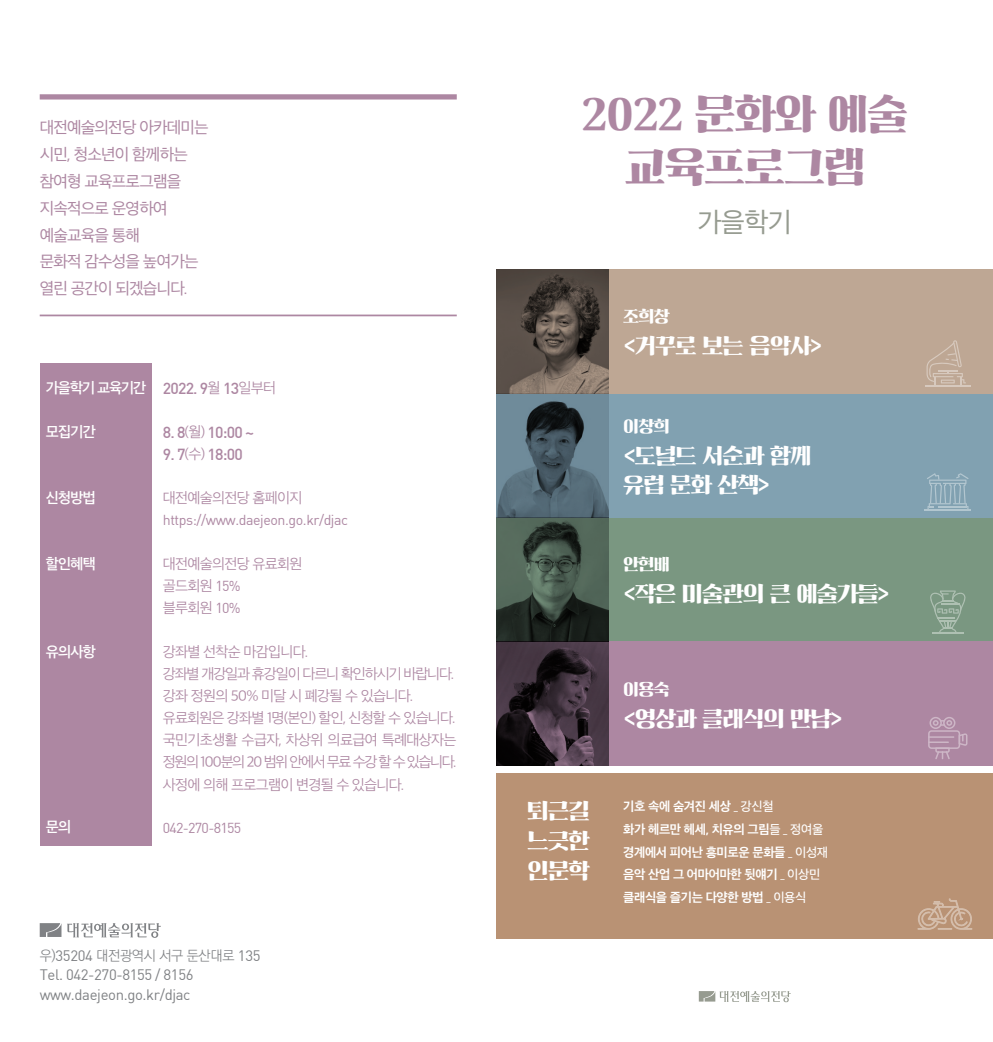
<style>
.page{position:relative;width:993px;height:1042px;background:#fff}
.page>*{position:absolute;margin:0;border:0;box-sizing:border-box;transform-origin:0 0}
.t1{font:40.25px "SD Gd Myeongjo";letter-spacing:-.01em;color:#ad87a2}
.t2{font:26.25px "SD Gothic Neoa d Rg";color:#969b90}
.t3{font:21px "SD Gd Myeongjo";letter-spacing:-.03em;color:#fff}
.t4{font:15.75px "SD Gothic Neoa d Rg";letter-spacing:-.05em;color:#ad87a2}
.t5{font:15.75px "Dinmed";letter-spacing:-.05em;color:#ad87a2}
.t6{font:15.75px "SD Gd Myeongjo";letter-spacing:-.03em;color:#fff}
.t7{font:14.88px "Dinreg";letter-spacing:-.025em;color:#808285}
.t8{font:14.17px/22.1px "SD Gothic Neoa c Lt";letter-spacing:-.05em;color:#ad87a2}
.t9{font:14.17px "Dinreg";letter-spacing:-.03em;color:#ad87a2}
.t10{font:14.17px "SD Gothic Neoa c Lt";letter-spacing:-.08em;color:#ad87a2}
.t11{font:14.17px "SD Gothic Neoa f Sm";letter-spacing:-.05em;color:#fff}
.t12{font:14.17px "Dinreg";letter-spacing:-.05em;color:#ad87a2}
.t13{font:14.17px "SD Gothic Neoa f Sm";letter-spacing:-.07em;color:#fff}
.t14{font:300 14px "Ko Pub World Dotum";letter-spacing:-.025em;color:#808285}
.t15{font:12.25px "SD Gothic Neoa g Bd";letter-spacing:-.03em;color:#fff}
.s1{font-family:"SD Gothic Neoa c Lt";font-size:14.17px}
.s2{font-family:"Dinreg"}
.s3{font-family:"Dinreg";font-weight:400;font-size:14.88px}
.s4{font-family:"SD Gothic Neoa e Md"}
</style>
<div class="page">
<svg style="left:698px;top:991px;width:92px;height:12px"></svg>
<div style="left:496px;top:773px;width:496px;height:166px;background:#b99274"></div>
<div style="left:496px;top:517px;width:496px;height:124px;background:#7a9781"></div>
<div style="left:496px;top:641px;width:496px;height:124px;background:#ad87a2"></div>
<div style="left:496px;top:393px;width:496px;height:124px;background:#81a1b1"></div>
<div style="left:496px;top:269px;width:496px;height:124px;background:#bea794"></div>
<img style="left:496px;top:269px;width:112px;height:496px">
<svg style="left:927px;top:473px;width:41px;height:36px"></svg>
<hr style="left:924px;top:509px;width:46px;height:1px;background:#fff">
<svg style="left:930px;top:590px;width:36px;height:43px"></svg>
<hr style="left:924px;top:385px;width:46px;height:1px;background:#fff">
<svg style="left:926px;top:340px;width:39px;height:45px"></svg>
<svg style="left:928px;top:717px;width:39px;height:42px"></svg>
<svg style="left:917px;top:898px;width:54px;height:31px"></svg>
<svg style="left:67px;top:923px;width:94px;height:15px"></svg>
<svg style="left:40px;top:923px;width:21px;height:14px"></svg>
<div style="left:40px;top:363px;width:111px;height:483px;background:#ad87a2"></div>
<div style="left:40px;top:94px;width:416px;height:6px;background:#ad87a2"></div>
<hr style="left:40px;top:314px;width:416px;height:2px;background:#ad87a2">
<p class="t4" style="left:40px;top:120px;width:170px">대전예술의전당 아카데미는</p>
<p class="t4" style="left:40px;top:147px;width:150px">시민, 청소년이 함께하는</p>
<p class="t4" style="left:40px;top:173px;width:143px">참여형 교육프로그램을</p>
<p class="t4" style="left:40px;top:200px;width:129px">지속적으로 운영하여</p>
<p class="t4" style="left:40px;top:227px;width:102px">예술교육을 통해</p>
<p class="t4" style="left:40px;top:254px;width:160px">문화적 감수성을 높여가는</p>
<p class="t4" style="left:40px;top:280px;width:150px">열린 공간이 되겠습니다.</p>
<p class="t13" style="left:46px;top:380px;width:102px">가을학기 교육기간</p>
<p class="t11" style="left:46px;top:424px;width:52px">모집기간</p>
<p class="t11" style="left:46px;top:490px;width:52px">신청방법</p>
<p class="t11" style="left:46px;top:556px;width:52px">할인혜택</p>
<p class="t11" style="left:46px;top:645px;width:52px">유의사항</p>
<p class="t11" style="left:46px;top:820px;width:27px">문의</p>
<p class="t5" style="left:163px;top:378px;width:115px">2022. 9<span class="s1">월</span> 13<span class="s1">일부터</span></p>
<p class="t5" style="left:163px;top:422px;width:93px">8. 8<span class="s1">(월)</span> 10:00 ~</p>
<p class="t5" style="left:163px;top:444px;width:81px">9. 7<span class="s1">(수)</span> 18:00</p>
<p class="t8" style="left:163px;top:486px;width:141px">대전예술의전당 홈페이지</p>
<p class="t9" style="left:163px;top:511px;width:187px">https://www.daejeon.go.kr/djac</p>
<p class="t8" style="left:163px;top:553px;width:141px">대전예술의전당 유료회원</p>
<p class="t8" style="left:163px;top:575px;width:79px">골드회원 <span class="s2">15%</span></p>
<p class="t8" style="left:163px;top:597px;width:79px">블루회원 <span class="s2">10%</span></p>
<p class="t8" style="left:163px;top:641px;width:147px">강좌별 선착순 마감입니다.</p>
<p class="t10" style="left:163px;top:667px;width:293px">강좌별 개강일과 휴강일이 다르니 확인하시기 바랍니다.</p>
<p class="t8" style="left:163px;top:685px;width:252px">강좌 정원의 50% 미달 시 폐강될 수 있습니다.</p>
<p class="t8" style="left:163px;top:707px;width:294px">유료회원은 강좌별 1명(본인) 할인, 신청할 수 있습니다.</p>
<p class="t8" style="left:163px;top:729px;width:295px">국민기초생활 수급자, 차상위 의료급여 특례대상자는 정원의 100분의 20 범위 안에서 무료 수강 할 수 있습니다.</p>
<p class="t8" style="left:163px;top:773px;width:243px">사정에 의해 프로그램이 변경될 수 있습니다.</p>
<p class="t12" style="left:163px;top:819px;width:80px">042-270-8155</p>
<p class="t14" style="left:40px;top:946px;width:222px">우)<span class="s3">35204</span> 대전광역시 서구 둔산대로 <span class="s3">135</span></p>
<p class="t7" style="left:40px;top:966px;width:155px">Tel. 042-270-8155 / 8156</p>
<p class="t7" style="left:40px;top:985px;width:152px">www.daejeon.go.kr/djac</p>
<p class="t1" style="left:581px;top:94px;width:327px">2022 문화와 예술</p>
<p class="t1" style="left:624px;top:147px;width:241px">교육프로그램</p>
<p class="t2" style="left:697px;top:209px;width:96px">가을학기</p>
<p class="t6" style="left:623px;top:309px;width:48px">조희창</p>
<p class="t3" style="left:623px;top:335px;width:201px">&lt;거꾸로 보는 음악사&gt;</p>
<p class="t6" style="left:623px;top:418px;width:48px">이창희</p>
<p class="t3" style="left:623px;top:445px;width:189px">&lt;도널드 서순과 함께</p>
<p class="t3" style="left:623px;top:474px;width:149px">유럽 문화 산책&gt;</p>
<p class="t6" style="left:623px;top:557px;width:48px">안현배</p>
<p class="t3" style="left:623px;top:583px;width:268px">&lt;작은 미술관의 큰 예술가들&gt;</p>
<p class="t3" style="left:527px;top:800px;width:63px">퇴근길</p>
<p class="t3" style="left:527px;top:830px;width:63px">느긋한</p>
<p class="t3" style="left:527px;top:860px;width:63px">인문학</p>
<p class="t6" style="left:623px;top:681px;width:48px">이용숙</p>
<p class="t3" style="left:623px;top:707px;width:221px">&lt;영상과 클래식의 만남&gt;</p>
<p class="t15" style="left:623px;top:800px;width:152px">기호 속에 숨겨진 세상 <span class="s4">_ 강신철</span></p>
<p class="t15" style="left:623px;top:823px;width:201px">화가 헤르만 헤세, 치유의 그림<span class="s4">들 _ 정여울</span></p>
<p class="t15" style="left:623px;top:846px;width:206px">경계에서 피어난 흥미로운 문화들 <span class="s4">_ 이성재</span></p>
<p class="t15" style="left:623px;top:868px;width:199px">음악 산업 그 어마어마한 뒷얘기 <span class="s4">_ 이상민</span></p>
<p class="t15" style="left:623px;top:891px;width:185px">클래식을 즐기는 다양한 방법 <span class="s4">_ 이용식</span></p>
</div>
